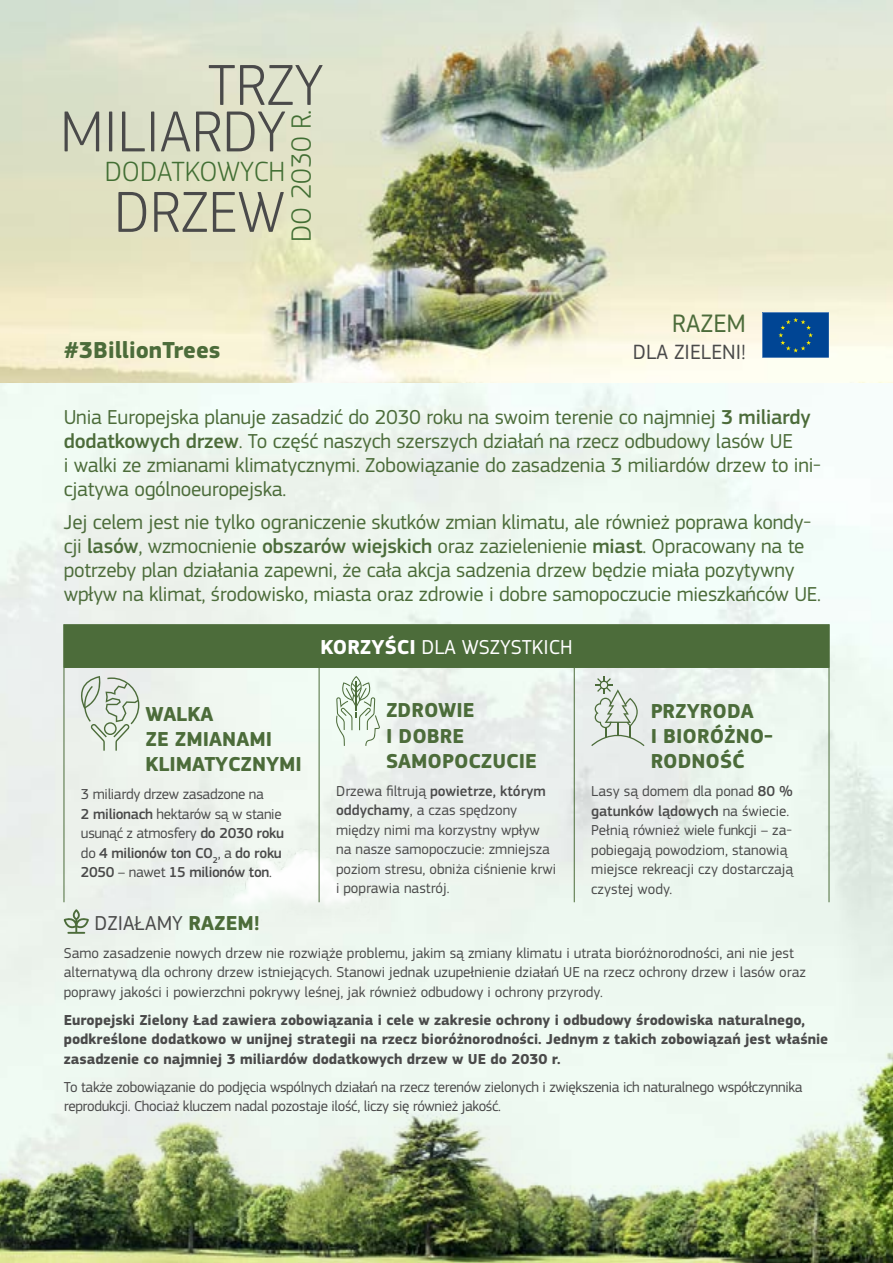
<style>
.page{position:relative;width:893px;height:1263px;background:#fff}
.page>*{position:absolute;margin:0;border:0;box-sizing:border-box;transform-origin:0 0}
.t1{font:300 60.15px/126.9px "EC Square Sans Pro";color:#4a4a4a}
.t2{font:300 28.95px "EC Square Sans Pro";color:#416e33}
.t3{font:26.25px "EC Square Sans Pro";color:#4c6c3a}
.t4{font:700 24px "EC Square Sans Pro";color:#4c6c3a}
.t5{font:21.45px "EC Square Sans Pro";color:#4a4a4a}
.t6{font:21px/24px "EC Square Sans Pro";letter-spacing:-.01em;color:#4c6c3a}
.t7{font:700 21px/25.2px "EC Square Sans Pro";color:#4c6c3a}
.t8{font:21px "EC Square Sans Pro";color:#fff}
.t9{font:21px "EC Square Sans Pro";color:#4a4a4a}
.t10{font:15px/19.5px "EC Square Sans Pro";color:#4a4a4a}
.t11{font:15px/19.5px "EC Square Sans Pro";letter-spacing:-.02em;color:#4a4a4a}
.t12{font:700 15px/19.5px "EC Square Sans Pro";color:#4a4a4a}
.s1{font-weight:500}
.s2{font-weight:700}
.s3{font-weight:700;color:#4c6c3a}
</style>
<div class="page">
<img style="left:0;top:383px;width:893px;height:636px">
<img style="left:215px;top:848px;width:162px;height:78px">
<hr style="left:64px;top:667px;width:255px;height:1px;background:#4c6c3a">
<hr style="left:64px;top:668px;width:1px;height:234px;background:#4c6c3a">
<hr style="left:319px;top:667px;width:255px;height:1px;background:#4c6c3a">
<hr style="left:319px;top:668px;width:1px;height:234px;background:#4c6c3a">
<hr style="left:574px;top:667px;width:255px;height:1px;background:#4c6c3a">
<hr style="left:574px;top:668px;width:1px;height:234px;background:#4c6c3a">
<hr style="left:829px;top:668px;width:1px;height:234px;background:#4c6c3a">
<svg style="left:80px;top:676px;width:59px;height:75px"></svg>
<svg style="left:336px;top:676px;width:44px;height:70px"></svg>
<svg style="left:591px;top:676px;width:53px;height:70px"></svg>
<img style="left:0;top:1019px;width:893px;height:244px">
<div style="left:64px;top:624px;width:765px;height:43px;background:#4c6c3a;border:1px solid #4c6c3a"></div>
<img style="left:0;top:0;width:893px;height:383px">
<svg style="left:762px;top:313px;width:67px;height:45px"></svg>
<svg style="left:64px;top:909px;width:25px;height:25px"></svg>
<h1 class="t1" style="left:114px;top:21px;width:211px;text-indent:94px">TRZY<br>DRZEW</h1>
<h2 class="t2" style="left:284px;top:242px;width:134px;rotate:-90deg">DO 2030 R.</h2>
<h1 class="t1" style="left:60px;top:68px;width:227px">MILIARDY</h1>
<h2 class="t2" style="left:105px;top:155px;width:182px">DODATKOWYCH</h2>
<h3 class="t4" style="left:64px;top:336px;width:158px">#3BillionTrees</h3>
<h3 class="t3" style="left:672px;top:308px;width:75px">RAZEM</h3>
<h3 class="t5" style="left:633px;top:340px;width:115px">DLA ZIELENI!</h3>
<p class="t6" style="left:64px;top:405px;width:759px">Unia Europejska planuje zasadzić do 2030 roku na swoim terenie co najmniej <span class="s1">3 miliardy dodatkowych drzew</span>. To część naszych szerszych działań na rzecz odbudowy lasów UE<br>i walki ze zmianami klimatycznymi. Zobowiązanie do zasadzenia 3 miliardów drzew to ini&shy;cjatywa ogólnoeuropejska.</p>
<p class="t6" style="left:64px;top:510px;width:759px">Jej celem jest nie tylko ograniczenie skutków zmian klimatu, ale również poprawa kondy&shy;cji <span class="s1">lasów</span>, wzmocnienie <span class="s1">obszarów wiejskich</span> oraz zazielenienie <span class="s1">miast</span>. Opracowany na te potrzeby plan działania zapewni, że cała akcja sadzenia drzew będzie miała pozytywny wpływ na klimat, środowisko, miasta oraz zdrowie i dobre samopoczucie mieszkańców UE.</p>
<h3 class="t8" style="left:320px;top:635px;width:254px"><span class="s2">KORZYŚCI</span> DLA WSZYSTKICH</h3>
<h3 class="t7" style="left:146px;top:702px;width:158px">WALKA<br>ZE ZMIANAMI<br>KLIMATYCZNYMI</h3>
<p class="t11" style="left:81px;top:784px;width:205px">3 miliardy drzew zasadzone na<br><span class="s1">2 milionach</span> hektarów są w stanie usunąć z atmosfery <span class="s1">do 2030 roku </span>do <span class="s1">4 milionów ton CO</span><sub>2</sub>, a <span class="s1">do roku<br>2050</span> – nawet <span class="s1">15 milionów ton</span>.</p>
<h3 class="t7" style="left:386px;top:698px;width:152px">ZDROWIE<br>I DOBRE<br>SAMOPOCZUCIE</h3>
<p class="t10" style="left:336px;top:781px;width:221px">Drzewa filtrują <span class="s1">powietrze, którym oddychamy</span>, a czas spędzony między nimi ma korzystny wpływ na nasze samopoczucie: zmniejsza poziom stresu, obniża ciśnienie krwi i poprawia nastrój.</p>
<h3 class="t7" style="left:651px;top:699px;width:124px">PRZYRODA<br>I BIORÓŻNO-<br>RODNOŚĆ</h3>
<p class="t10" style="left:591px;top:781px;width:204px">Lasy są domem dla ponad <span class="s1">80 % gatunków lądowych</span> na świecie.<br>Pełnią również wiele funkcji – za&shy;pobiegają powodziom, stanowią miejsce rekreacji czy dostarczają czystej wody.</p>
<h3 class="t9" style="left:95px;top:910px;width:167px">DZIAŁAMY <span class="s3">RAZEM!</span></h3>
<p class="t10" style="left:64px;top:943px;width:744px">Samo zasadzenie nowych drzew nie rozwiąże problemu, jakim są zmiany klimatu i utrata bioróżnorodności, ani nie jest alternatywą dla ochrony drzew istniejących. Stanowi jednak uzupełnienie działań UE na rzecz ochrony drzew i lasów oraz poprawy jakości i powierzchni pokrywy leśnej, jak również odbudowy i ochrony przyrody.</p>
<p class="t12" style="left:64px;top:1010px;width:766px">Europejski Zielony Ład zawiera zobowiązania i cele w zakresie ochrony i odbudowy środowiska naturalnego, podkreślone dodatkowo w unijnej strategii na rzecz bioróżnorodności. Jednym z takich zobowiązań jest właśnie zasadzenie co najmniej 3 miliardów dodatkowych drzew w UE do 2030 r.</p>
<p class="t11" style="left:64px;top:1077px;width:740px">To także zobowiązanie do podjęcia wspólnych działań na rzecz terenów zielonych i zwiększenia ich naturalnego współczynnika reprodukcji. Chociaż kluczem nadal pozostaje ilość, liczy się również jakość.</p>
</div>
